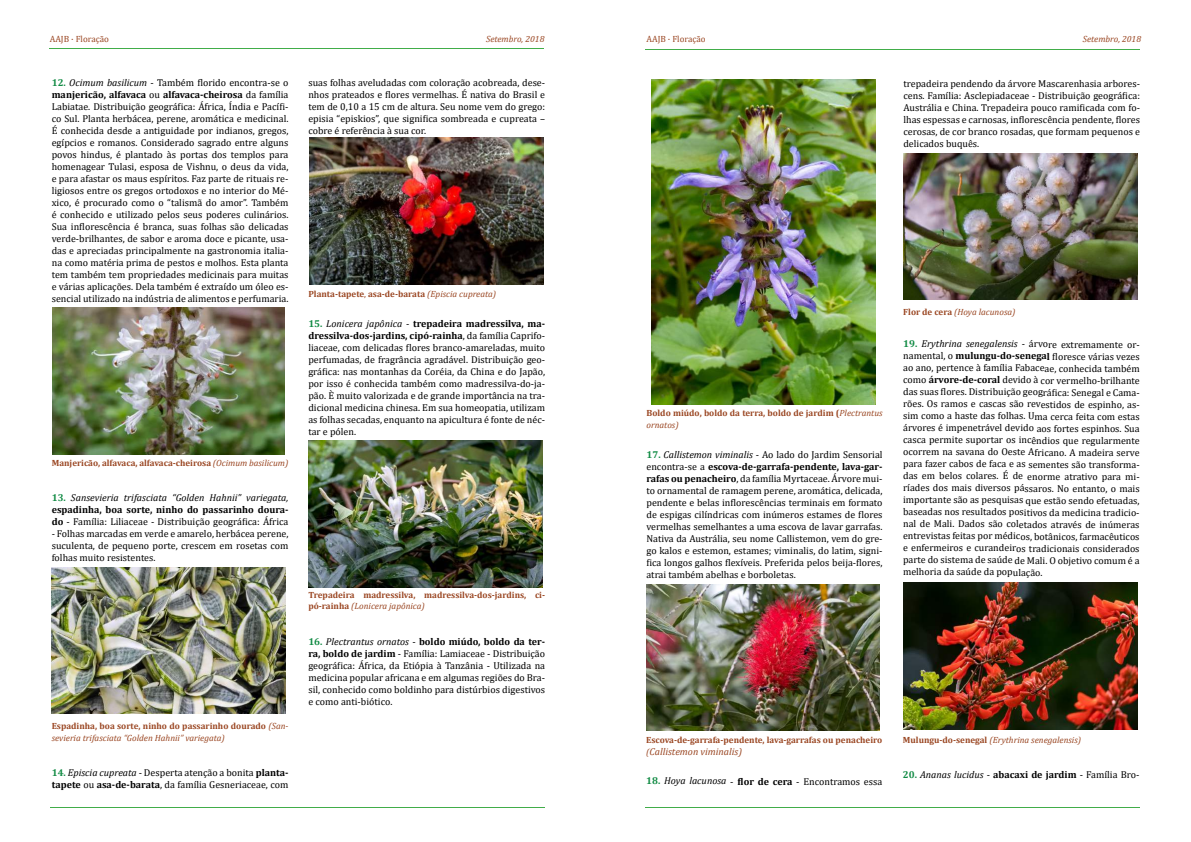
<style>
.page{position:relative;width:1191px;height:842px;background:#fff}
.page>*{position:absolute;margin:0;border:0;box-sizing:border-box;transform-origin:0 0}
.t1{font:10px/12px "Cambria";color:#000;text-align:justify}
.t2{font:700 10px "Cambria";color:#000}
.t3{font:italic 10px "Cambria";color:#9a4622}
.t4{font:700 9px/10.8px "Cambria";color:#9a4622}
.t5{font:italic 9px/12px "Cambria";color:#9a4622}
.t6{font:9px "Cambria";color:#9a4622}
.s1{font-weight:700;color:#118b44}
.s2{font-style:italic}
.s3{font-weight:700}
.s4{font-weight:400}
.s5{font-weight:400;font-style:italic}
.s6{font-weight:700;font-style:normal}
.s7{font-size:9px}
.s8{color:#118b44}
</style>
<div class="page">
<hr style="left:645px;top:807px;width:494px;height:1px;background:#41ad49">
<hr style="left:51px;top:807px;width:494px;height:1px;background:#41ad49">
<hr style="left:50px;top:48px;width:494px;height:1px;background:#41ad49">
<hr style="left:645px;top:49px;width:494px;height:1px;background:#41ad49">
<img style="left:53px;top:308px;width:231px;height:147px">
<img style="left:52px;top:567px;width:234px;height:147px">
<img style="left:309px;top:138px;width:234px;height:146px">
<img style="left:308px;top:440px;width:234px;height:147px">
<img style="left:651px;top:80px;width:224px;height:324px">
<img style="left:646px;top:584px;width:233px;height:147px">
<img style="left:903px;top:153px;width:234px;height:147px">
<img style="left:903px;top:582px;width:234px;height:147px">
<p class="t6" style="left:50px;top:34px;width:61px">AAJB · Floração</p>
<p class="t5" style="left:486px;top:33px;width:60px">Setembro, 2018</p>
<p class="t6" style="left:646px;top:34px;width:61px">AAJB · Floração</p>
<p class="t5" style="left:1082px;top:33px;width:60px">Setembro, 2018</p>
<p class="t1" style="left:52px;top:76px;width:238px"><span class="s1">12.</span> <span class="s2">Ocimum basilicum</span> - Também florido encontra-se o <span class="s3">manjericão, alfavaca</span> ou <span class="s3">alfavaca-cheirosa</span> da família Labiatae. Distribuição geográfica: África, Índia e Pacífi&shy;co Sul. Planta herbácea, perene, aromática e medicinal.<br>É conhecida desde a antiguidade por indianos, gregos, egípcios e romanos. Considerado sagrado entre alguns povos hindus, é plantado às portas dos templos para homenagear Tulasi, esposa de Vishnu, o deus da vida, e para afastar os maus espíritos. Faz parte de rituais re&shy;ligiosos entre os gregos ortodoxos e no interior do Mé&shy;xico, é procurado como o “talismã do amor”. Também é conhecido e utilizado pelos seus poderes culinários.<br>Sua inflorescência é branca, suas folhas são delicadas verde-brilhantes, de sabor e aroma doce e picante, usa&shy;das e apreciadas principalmente na gastronomia italia&shy;na como matéria prima de pestos e molhos. Esta planta tem também tem propriedades medicinais para muitas e várias aplicações. Dela também é extraído um óleo es&shy;sencial utilizado na indústria de alimentos e perfumaria.</p>
<p class="t1" style="left:308px;top:76px;width:238px">suas folhas aveludadas com coloração acobreada, dese&shy;nhos prateados e flores vermelhas. É nativa do Brasil e tem de 0,10 a 15 cm de altura. Seu nome vem do grego: episia “episkios”, que significa sombreada e cupreata – cobre é referência à sua cor.</p>
<p class="t1" style="left:903px;top:78px;width:238px">trepadeira pendendo da árvore Mascarenhasia arbores&shy;cens. Família: Asclepiadaceae - Distribuição geográfica:<br>Austrália e China. Trepadeira pouco ramificada com fo&shy;lhas espessas e carnosas, inflorescência pendente, flores cerosas, de cor branco rosadas, que formam pequenos e delicados buquês.</p>
<p class="t4" style="left:308px;top:288px;width:189px">Planta-tapete<span class="s4">,</span> asa-de-barata <span class="s5">(Episcia cupreata)</span></p>
<p class="t1" style="left:308px;top:317px;width:238px"><span class="s1">15.</span> <span class="s2">Lonicera japônica</span> - <span class="s3">trepadeira madressilva, ma&shy;dressilva-dos-jardins, cipó-rainha</span>, da família Caprifo&shy;liaceae, com delicadas flores branco-amareladas, muito perfumadas, de fragrância agradável. Distribuição geo&shy;gráfica: nas montanhas da Coréia, da China e do Japão, por isso é conhecida também como madressilva-do-ja&shy;pão. È muito valorizada e de grande importância na tra&shy;dicional medicina chinesa. Em sua homeopatia, utilizam as folhas secadas, enquanto na apicultura é fonte de néc&shy;tar e pólen.</p>
<p class="t5" style="left:903px;top:305px;width:114px"><span class="s6">Flor de cera</span> (Hoya lacunosa)</p>
<p class="t1" style="left:903px;top:338px;width:238px"><span class="s1">19.</span> <span class="s2">Erythrina senegalensis</span> - árvore extremamente or&shy;namental, o <span class="s3">mulungu-do-senegal</span> floresce várias vezes ao ano, pertence à família Fabaceae, conhecida também como <span class="s3">árvore-de-coral</span> devido à cor vermelho-brilhante das suas flores. Distribuição geográfica: Senegal e Cama&shy;rões. Os ramos e cascas são revestidos de espinho, as&shy;sim como a haste das folhas. Uma cerca feita com estas árvores é impenetrável devido aos fortes espinhos. Sua casca permite suportar os incêndios que regularmente ocorrem na savana do Oeste Africano. A madeira serve para fazer cabos de faca e as sementes são transforma&shy;das em belos colares. É de enorme atrativo para mi&shy;ríades dos mais diversos pássaros. No entanto, o mais importante são as pesquisas que estão sendo efetuadas, baseadas nos resultados positivos da medicina tradicio&shy;nal de Mali. Dados são coletados através de inúmeras entrevistas feitas por médicos, botânicos, farmacêuticos e enfermeiros e curandeiros tradicionais considerados parte do sistema de saúde de Mali. O objetivo comum é a melhoria da saúde da população.</p>
<p class="t4" style="left:646px;top:407px;width:238px;line-height:11.9px">Boldo miúdo, boldo da terra, boldo de jardim (<span class="s5">Plectrantus ornatos)</span></p>
<p class="t1" style="left:646px;top:449px;width:238px"><span class="s1">17.</span> <span class="s2">Callistemon viminalis</span> - Ao lado do Jardim Sensorial encontra-se a <span class="s3">escova-de-garrafa-pendente, lava-gar&shy;rafas ou penacheiro</span>, da família Myrtaceae. Árvore mui&shy;to ornamental de ramagem perene, aromática, delicada, pendente e belas inflorescências terminais em formato de espigas cilíndricas com inúmeros estames de flores vermelhas semelhantes a uma escova de lavar garrafas.<br>Nativa da Austrália, seu nome Callistemon, vem do gre&shy;go kalos e estemon, estames; viminalis, do latim, signi&shy;fica longos galhos flexíveis. Preferida pelos beija-flores, atrai também abelhas e borboletas.</p>
<p class="t4" style="left:52px;top:457px;width:238px">Manjericão, alfavaca, alfavaca-cheirosa <span class="s5">(Ocimum basilicum)</span></p>
<p class="t1" style="left:52px;top:491px;width:238px"><span class="s1">13.</span> <span class="s2">Sansevieria trifasciata “Golden Hahnii” variegata, </span><span class="s3">espadinha, boa sorte, ninho do passarinho doura&shy;do</span> - Família: Liliaceae - Distribuição geográfica: África</p>
<p class="t1" style="left:52px;top:527px;width:238px">- Folhas marcadas em verde e amarelo, herbácea perene, suculenta, de pequeno porte, crescem em rosetas com folhas muito resistentes.</p>
<p class="t5" style="left:52px;top:719px;width:238px"><span class="s6">Espadinha, boa sorte, ninho do passarinho dourado</span> (San&shy;sevieria trifasciata “Golden Hahnii” variegata)</p>
<p class="t1" style="left:52px;top:766px;width:238px"><span class="s1">14.</span> <span class="s2">Episcia cupreata</span> - Desperta atenção a bonita <span class="s3">planta&shy;tapete</span> ou <span class="s3">asa-de-barata</span>, da família Gesneriaceae, com</p>
<p class="t4" style="left:308px;top:590px;width:238px">Trepadeira madressilva, madressilva-dos-jardins, ci&shy;pó-rainha <span class="s5">(Lonicera japônica)</span></p>
<p class="t1" style="left:308px;top:635px;width:238px"><span class="s1">16.</span> <span class="s2">Plectrantus ornatos</span> - <span class="s3">boldo miúdo, boldo da ter&shy;ra, boldo de jardim</span> - Família: Lamiaceae - Distribuição geográfica: África, da Etiópia à Tanzânia - Utilizada na medicina popular africana e em algumas regiões do Bra&shy;sil, conhecido como boldinho para distúrbios digestivos e como anti-biótico.</p>
<p class="t4" style="left:646px;top:734px;width:238px">Escova-de-garrafa-pendente, lava-garrafas ou penacheiro</p>
<p class="t3" style="left:646px;top:744px;width:97px"><span class="s7">(</span>Callistemon viminalis)</p>
<p class="t1" style="left:646px;top:775px;width:238px"><span class="s1">18.</span> <span class="s2">Hoya lacunosa</span> - <span class="s3">flor de cera</span> - Encontramos essa</p>
<p class="t5" style="left:903px;top:733px;width:180px"><span class="s6">Mulungu-do-senegal</span> (Erythrina senegalensis)</p>
<p class="t2" style="left:903px;top:768px;width:238px"><span class="s8">20.</span> <span class="s5">Ananas lucidus</span> <span class="s4">-</span> abacaxi de jardim <span class="s4">- Família Bro-</span></p>
</div>
